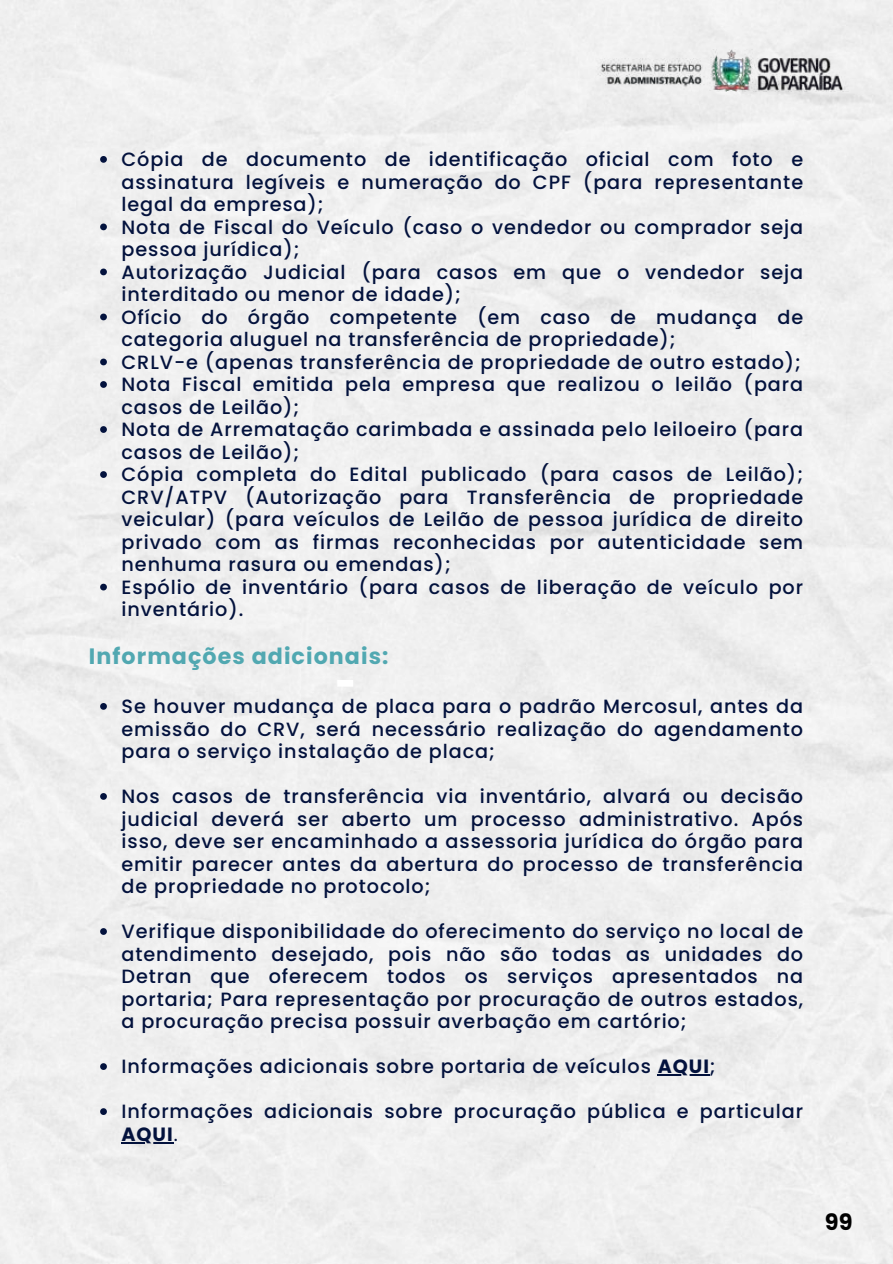
<style>
.page{position:relative;width:893px;height:1264px;background:#fff}
.page>*{position:absolute;margin:0;border:0;box-sizing:border-box;transform-origin:0 0}
.t1{font:700 22.5px "Poppins";color:#000}
.t2{font:700 22.2px "Poppins";letter-spacing:.05em;color:#51a8b1}
.t3{font:500 19.2px/22.5px "Poppins";letter-spacing:.05em;color:#03123d;text-align:justify}
.s1{font-weight:700}
.s2{font-weight:400}
</style>
<div class="page">
<div style="left:0;top:0;width:892px;height:1263px;background:#efefef"></div>
<div style="left:337px;top:680px;width:16px;height:6px;background:#fff"></div>
<img style="left:579px;top:50px;width:286px;height:41px">
<svg style="left:100px;top:156px;width:7px;height:7px"></svg>
<svg style="left:100px;top:223px;width:7px;height:7px"></svg>
<svg style="left:100px;top:268px;width:7px;height:7px"></svg>
<svg style="left:100px;top:313px;width:7px;height:7px"></svg>
<svg style="left:100px;top:358px;width:7px;height:7px"></svg>
<svg style="left:100px;top:381px;width:7px;height:7px"></svg>
<svg style="left:100px;top:426px;width:7px;height:7px"></svg>
<svg style="left:100px;top:471px;width:7px;height:7px"></svg>
<svg style="left:100px;top:583px;width:7px;height:7px"></svg>
<svg style="left:100px;top:703px;width:7px;height:6px"></svg>
<svg style="left:100px;top:793px;width:7px;height:6px"></svg>
<svg style="left:100px;top:928px;width:7px;height:6px"></svg>
<svg style="left:100px;top:1063px;width:7px;height:6px"></svg>
<hr style="left:657px;top:1074px;width:53px;height:1px;background:#03123d">
<svg style="left:100px;top:1108px;width:7px;height:6px"></svg>
<hr style="left:121px;top:1141px;width:53px;height:2px;background:#03123d">
<p class="t3" style="left:121px;top:148px;width:683px;text-align:left">Cópia de documento de identificação oficial com foto e assinatura legíveis e numeração do CPF (para representante legal da empresa);<br>Nota de Fiscal do Veículo (caso o vendedor ou comprador seja pessoa jurídica);<br>Autorização Judicial (para casos em que o vendedor seja interditado ou menor de idade);<br>Ofício do órgão competente (em caso de mudança de categoria aluguel na transferência de propriedade);<br>CRLV-e (apenas transferência de propriedade de outro estado); Nota Fiscal emitida pela empresa que realizou o leilão (para casos de Leilão);<br>Nota de Arrematação carimbada e assinada pelo leiloeiro (para casos de Leilão);<br>Cópia completa do Edital publicado (para casos de Leilão); CRV/ATPV (Autorização para Transferência de propriedade veicular) (para veículos de Leilão de pessoa jurídica de direito privado com as firmas reconhecidas por autenticidade sem nenhuma rasura ou emendas);<br>Espólio de inventário (para casos de liberação de veículo por inventário).</p>
<p class="t2" style="left:89px;top:643px;width:301px">Informações adicionais:</p>
<p class="t3" style="left:121px;top:695px;width:683px">Se houver mudança de placa para o padrão Mercosul, antes da emissão do CRV, será necessário realização do agendamento para o serviço instalação de placa;</p>
<p class="t3" style="left:121px;top:785px;width:683px">Nos casos de transferência via inventário, alvará ou decisão judicial deverá ser aberto um processo administrativo. Após isso, deve ser encaminhado a assessoria jurídica do órgão para emitir parecer antes da abertura do processo de transferência de propriedade no protocolo;</p>
<p class="t3" style="left:121px;top:920px;width:683px">Verifique disponibilidade do oferecimento do serviço no local de atendimento desejado, pois não são todas as unidades do Detran que oferecem todos os serviços apresentados na portaria; Para representação por procuração de outros estados, a procuração precisa possuir averbação em cartório;</p>
<p class="t3" style="left:121px;top:1055px;width:595px">Informações adicionais sobre portaria de veículos <span class="s1">AQUI</span>;</p>
<p class="t3" style="left:121px;top:1100px;width:683px">Informações adicionais sobre procuração pública e particular<br><span class="s1">AQUI</span><span class="s2">.</span></p>
<p class="t1" style="left:824px;top:1208px;width:29px">99</p>
</div>
